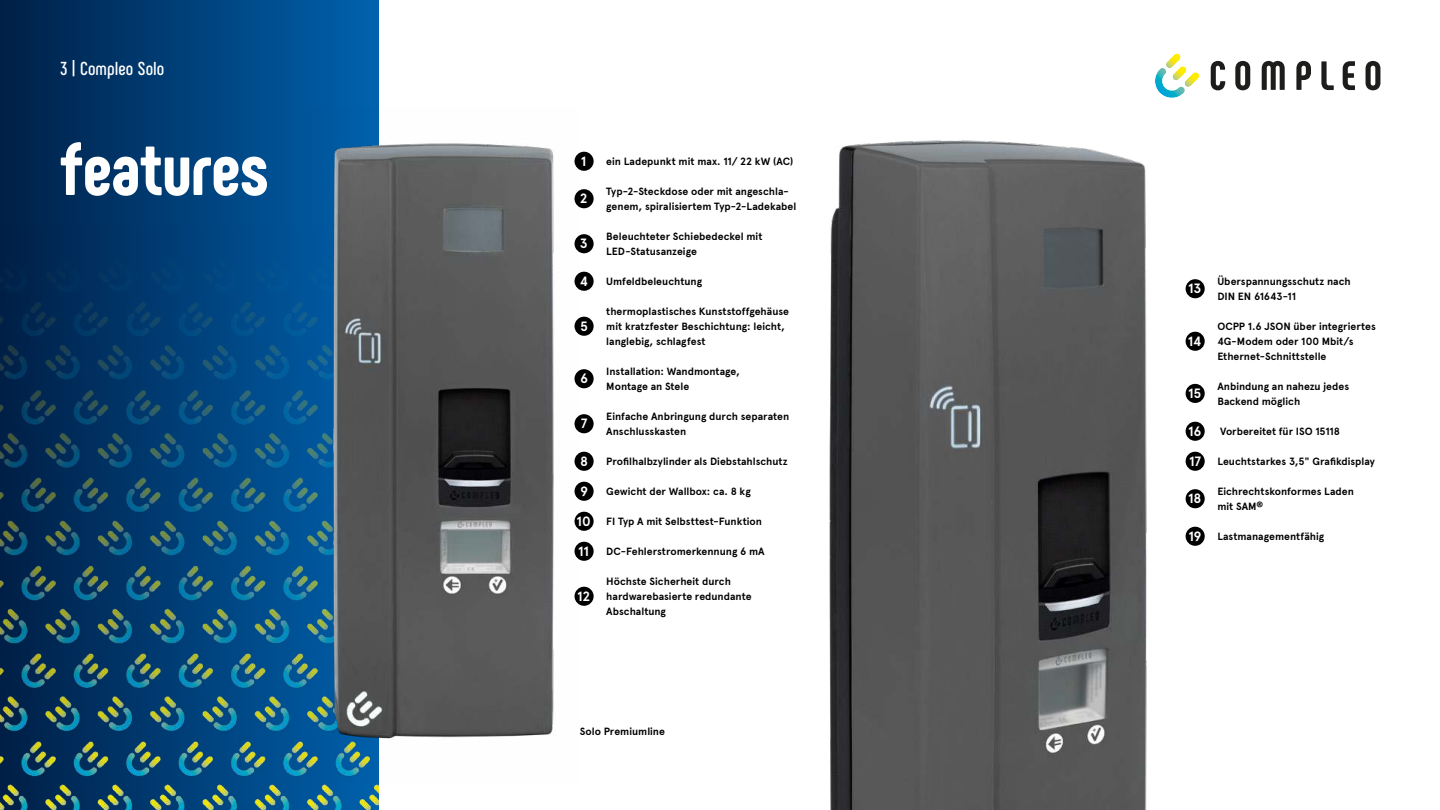
<style>
.page{position:relative;width:1440px;height:810px;background:#fff}
.page>*{position:absolute;margin:0;border:0;box-sizing:border-box;transform-origin:0 0}
.t1{font:800 75px "Phenomena";letter-spacing:-.01em;color:#fff}
.t2{font:700 18.75px "Phenomena";letter-spacing:.005em;color:#fff}
.t3{font:700 13.5px "Apercu Pro";letter-spacing:-.015em;color:#fff}
.t4{font:700 10.5px/15px "Apercu Pro";color:#000}
</style>
<div class="page">
<img style="left:0;top:0;width:379px;height:226px">
<svg style="left:1211px;top:61px;width:14px;height:29px"></svg>
<svg style="left:1235px;top:61px;width:15px;height:29px"></svg>
<svg style="left:1262px;top:61px;width:23px;height:29px"></svg>
<svg style="left:1296px;top:61px;width:15px;height:29px"></svg>
<svg style="left:1321px;top:61px;width:13px;height:29px"></svg>
<svg style="left:1343px;top:61px;width:12px;height:29px"></svg>
<svg style="left:1366px;top:61px;width:14px;height:29px"></svg>
<img style="left:1181px;top:66px;width:5px;height:6px">
<img style="left:1155px;top:68px;width:30px;height:30px">
<img style="left:1185px;top:72px;width:14px;height:15px">
<img style="left:1166px;top:54px;width:15px;height:14px">
<img style="left:0;top:226px;width:379px;height:584px">
<img style="left:305px;top:107px;width:275px;height:675px">
<img style="left:829px;top:140px;width:318px;height:670px">
<div style="left:575px;top:317px;width:19px;height:19px;background:#000;border-radius:50%"></div>
<div style="left:575px;top:414px;width:19px;height:19px;background:#000;border-radius:50%"></div>
<div style="left:575px;top:369px;width:19px;height:19px;background:#000;border-radius:50%"></div>
<div style="left:575px;top:587px;width:19px;height:19px;background:#000;border-radius:50%"></div>
<div style="left:1186px;top:279px;width:19px;height:19px;background:#000;border-radius:50%"></div>
<div style="left:1186px;top:332px;width:19px;height:19px;background:#000;border-radius:50%"></div>
<div style="left:1186px;top:489px;width:19px;height:19px;background:#000;border-radius:50%"></div>
<div style="left:1186px;top:384px;width:19px;height:19px;background:#000;border-radius:50%"></div>
<div style="left:1186px;top:452px;width:19px;height:19px;background:#000;border-radius:50%"></div>
<div style="left:1186px;top:422px;width:19px;height:19px;background:#000;border-radius:50%"></div>
<div style="left:1186px;top:527px;width:19px;height:19px;background:#000;border-radius:50%"></div>
<div style="left:575px;top:189px;width:19px;height:19px;background:#000;border-radius:50%"></div>
<div style="left:575px;top:234px;width:19px;height:19px;background:#000;border-radius:50%"></div>
<div style="left:575px;top:152px;width:19px;height:19px;background:#000;border-radius:50%"></div>
<div style="left:575px;top:272px;width:19px;height:19px;background:#000;border-radius:50%"></div>
<div style="left:575px;top:452px;width:19px;height:19px;background:#000;border-radius:50%"></div>
<div style="left:575px;top:482px;width:19px;height:19px;background:#000;border-radius:50%"></div>
<div style="left:575px;top:512px;width:19px;height:19px;background:#000;border-radius:50%"></div>
<div style="left:575px;top:542px;width:19px;height:19px;background:#000;border-radius:50%"></div>
<h2 class="t2" style="left:60px;top:59px;width:106px">3 | Compleo Solo</h2>
<h1 class="t1" style="left:60px;top:135px;width:210px">features</h1>
<p class="t3" style="left:581px;top:153px;width:7px">1</p>
<p class="t3" style="left:580px;top:191px;width:9px">2</p>
<p class="t3" style="left:580px;top:236px;width:9px">3</p>
<p class="t3" style="left:580px;top:273px;width:10px">4</p>
<p class="t3" style="left:580px;top:318px;width:9px">5</p>
<p class="t3" style="left:580px;top:371px;width:10px">6</p>
<p class="t3" style="left:581px;top:416px;width:8px">7</p>
<p class="t3" style="left:580px;top:453px;width:10px">8</p>
<p class="t3" style="left:580px;top:483px;width:10px">9</p>
<p class="t3" style="left:576px;top:513px;width:16px">10</p>
<p class="t3" style="left:578px;top:543px;width:12px">11</p>
<p class="t3" style="left:577px;top:588px;width:15px">12</p>
<p class="t4" style="left:606px;top:154px;width:188px">ein Ladepunkt mit max. 11/ 22 kW (AC)</p>
<p class="t4" style="left:606px;top:184px;width:192px">Typ-2-Steckdose oder mit angeschla&shy;genem, spiralisiertem Typ-2-Ladekabel</p>
<p class="t4" style="left:606px;top:229px;width:158px">Beleuchteter Schiebedeckel mit<br>LED-Statusanzeige</p>
<p class="t4" style="left:606px;top:274px;width:97px">Umfeldbeleuchtung</p>
<p class="t4" style="left:606px;top:304px;width:184px">thermoplastisches Kunststoffgehäuse mit kratzfester Beschichtung: leicht, langlebig, schlagfest</p>
<p class="t4" style="left:606px;top:364px;width:135px">Installation: Wandmontage,<br>Montage an Stele</p>
<p class="t4" style="left:606px;top:409px;width:184px">Einfache Anbringung durch separaten<br>Anschlusskasten</p>
<p class="t4" style="left:606px;top:454px;width:183px">Profilhalbzylinder als Diebstahlschutz</p>
<p class="t4" style="left:606px;top:484px;width:146px">Gewicht der Wallbox: ca. 8 kg</p>
<p class="t4" style="left:606px;top:514px;width:157px">FI Typ A mit Selbsttest-Funktion</p>
<p class="t4" style="left:606px;top:544px;width:160px">DC-Fehlerstromerkennung 6 mA</p>
<p class="t4" style="left:606px;top:574px;width:147px">Höchste Sicherheit durch hardwarebasierte redundante<br>Abschaltung</p>
<p class="t4" style="left:580px;top:724px;width:87px">Solo Premiumline</p>
<p class="t3" style="left:1188px;top:281px;width:15px">13</p>
<p class="t3" style="left:1188px;top:333px;width:15px">14</p>
<p class="t3" style="left:1188px;top:385px;width:15px">15</p>
<p class="t3" style="left:1188px;top:423px;width:15px">16</p>
<p class="t3" style="left:1189px;top:453px;width:14px">17</p>
<p class="t3" style="left:1188px;top:491px;width:15px">18</p>
<p class="t3" style="left:1188px;top:528px;width:15px">19</p>
<p class="t4" style="left:1217px;top:274px;width:135px">Überspannungsschutz nach<br>DIN EN 61643-11</p>
<p class="t4" style="left:1217px;top:319px;width:160px">OCPP 1.6 JSON über integriertes<br>4G-Modem oder 100 Mbit/s<br>Ethernet-Schnittstelle</p>
<p class="t4" style="left:1217px;top:379px;width:133px">Anbindung an nahezu jedes<br>Backend möglich</p>
<p class="t4" style="left:1220px;top:424px;width:122px">Vorbereitet für ISO 15118</p>
<p class="t4" style="left:1217px;top:454px;width:159px">Leuchtstarkes 3,5" Grafikdisplay</p>
<p class="t4" style="left:1217px;top:484px;width:138px">Eichrechtskonformes Laden mit SAM<sup>®</sup></p>
<p class="t4" style="left:1217px;top:529px;width:108px">Lastmanagementfähig</p>
</div>
